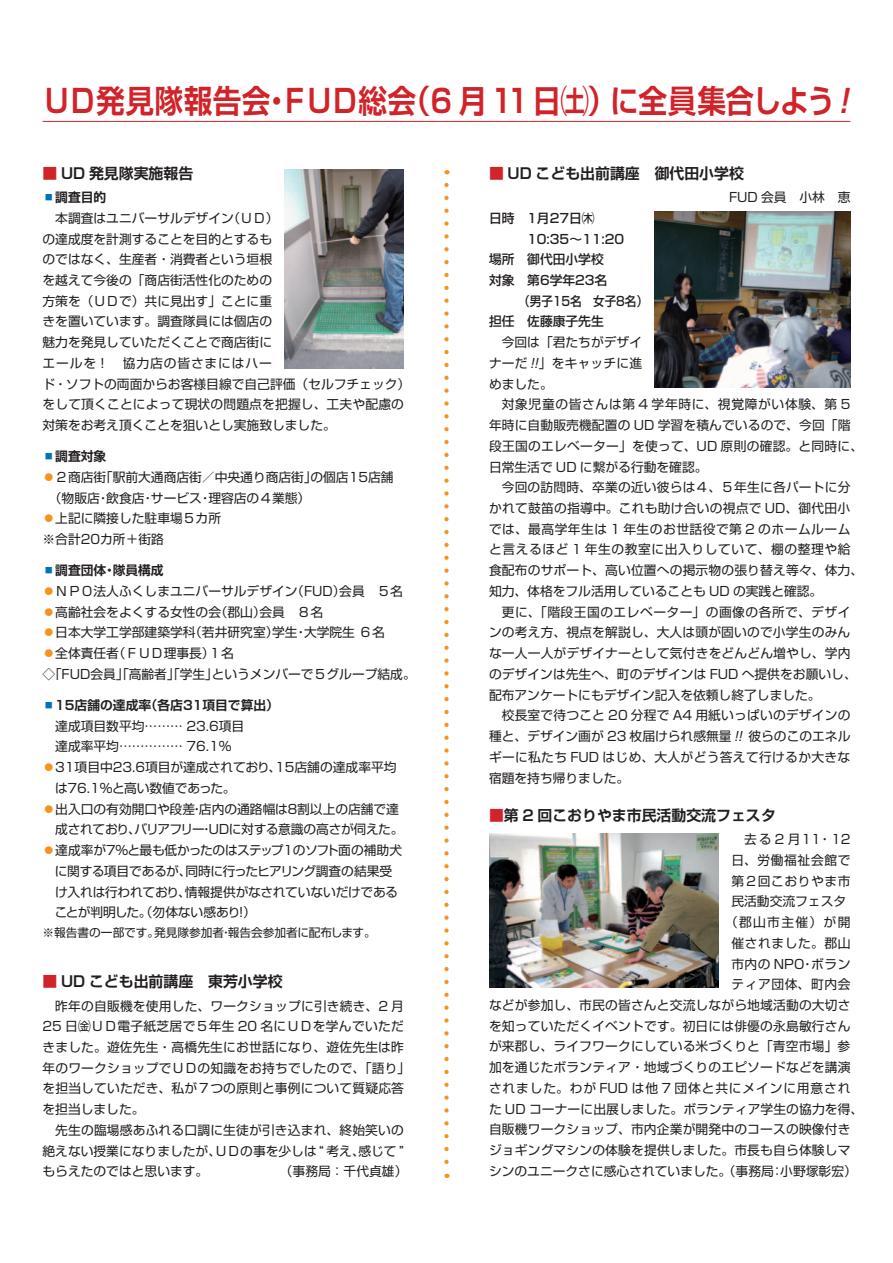
<style>
.page{position:relative;width:893px;height:1263px;background:#fff}
.page>*{position:absolute;margin:0;border:0;box-sizing:border-box;transform-origin:0 0}
.t1{font:700 31.95px "Shin Go Pr 6 N De";letter-spacing:-.015em;color:#d1232a;scale:.9 1}
.t2{font:700 14.85px "Shin Go Pr 6 N De";color:#231f20}
.t3{font:12.75px/20.7px "Shin Go Pr 6 N";letter-spacing:.005em;color:#231f20}
.t4{font:12.75px "Shin Go Pr 6 N";letter-spacing:-.04em;color:#231f20}
.t5{font:500 12.75px/20.7px "Shin Go Pr 6 N";color:#231f20}
.t6{font:700 12.75px "Shin Go Pr 6 N De";color:#231f20}
.t7{font:12.75px "Shin Go Pr 6 N";letter-spacing:-.05em;color:#231f20}
.t8{font:12.75px "Shin Go Pr 6 N";letter-spacing:-.02em;color:#231f20}
.t9{font:12.75px "Shin Go Pr 6 N";letter-spacing:.05em;color:#231f20}
.t10{font:12.75px "Shin Go Pr 6 N";letter-spacing:.065em;color:#231f20}
.t11{font:500 12.75px/20.7px "Shin Go Pr 6 N";color:#231f20;scale:.9 1}
.t12{font:12.75px "Shin Go Pr 6 N";letter-spacing:.035em;color:#231f20}
.t13{font:12.75px "Shin Go Pr 6 N";letter-spacing:.11em;color:#231f20}
.t14{font:12.75px "Shin Go Pr 6 N";letter-spacing:.04em;color:#231f20}
.t15{font:11.7px "Shin Go Pr 6 N";color:#231f20}
.s1{color:#d1232a}
.s2{color:#0072bc}
.s3{color:#f7931d}
</style>
<div class="page">
<svg style="left:444px;top:185px;width:5px;height:993px"></svg>
<hr style="left:43px;top:121px;width:807px;height:1px;background:#d1232a">
<img style="left:655px;top:212px;width:195px;height:176px">
<img style="left:285px;top:169px;width:119px;height:200px">
<img style="left:489px;top:833px;width:230px;height:155px">
<h1 class="t1" style="left:43px;top:75px;width:899px">ＵＤ発見隊報告会・ＦＵＤ総会（6 月 11日㈯）に全員集合しよう !</h1>
<p class="t2" style="left:43px;top:161px;width:152px"><span class="s1">■</span> UD 発見隊実施報告</p>
<p class="t6" style="left:43px;top:187px;width:65px"><span class="s2">▪</span>調査目的</p>
<p class="t3" style="left:43px;top:207px;width:369px;text-indent:13px">本調査はユニバーサルデザイン（ＵＤ）<br>の達成度を計測することを目的とするも<br>のではなく、生産者・消費者という垣根<br>を越えて今後の「商店街活性化のための<br>方策を（ＵＤで）共に見出す」ことに重<br>きを置いています。調査隊員には個店の<br>魅力を発見していただくことで商店街に<br>エールを！　協力店の皆さまにはハー<br>ド・ソフトの両面からお客様目線で自己評価（セルフチェック）をして頂くことによって現状の問題点を把握し、工夫や配慮の対策をお考え頂くことを狙いとし実施致しました。</p>
<p class="t6" style="left:43px;top:446px;width:65px"><span class="s2">▪</span>調査対象</p>
<p class="t3" style="left:43px;top:466px;width:353px"><span class="s3">⃝</span>２商店街「駅前大通商店街／中央通り商店街」の個店15店舗　（物販店・飲食店・サービス・理容店の４業態）<br><span class="s3">⃝</span>上記に隣接した駐車場５カ所<br>※合計20カ所＋街路</p>
<p class="t6" style="left:43px;top:560px;width:123px"><span class="s2">▪</span>調査団体・隊員構成</p>
<p class="t3" style="left:43px;top:580px;width:375px"><span class="s3">⃝</span>ＮＰＯ法人ふくしまユニバーサルデザイン（FUD）会員　５名<span class="s3">⃝</span>高齢社会をよくする女性の会（郡山）会員　８名<br><span class="s3">⃝</span>日本大学工学部建築学科（若井研究室）学生・大学院生６名<br><span class="s3">⃝</span>全体責任者（ＦＵＤ理事長）１名<br>◇「FUD会員」「高齢者」「学生」というメンバーで５グループ結成。</p>
<p class="t6" style="left:43px;top:695px;width:238px"><span class="s2">▪</span>15店舗の達成率（各店31項目で算出）</p>
<p class="t3" style="left:55px;top:715px;width:191px">達成項目数平均……… 23.6項目</p>
<p class="t3" style="left:55px;top:735px;width:178px">達成率平均…………… 76.1％</p>
<p class="t3" style="left:43px;top:756px;width:356px"><span class="s3">⃝</span>31項目中23.6項目が達成されており、15店舗の達成率平均</p>
<p class="t3" style="left:55px;top:777px;width:182px">は76.1％と高い数値であった。</p>
<p class="t3" style="left:43px;top:797px;width:358px"><span class="s3">⃝</span>出入口の有効開口や段差・店内の通路幅は８割以上の店舗で達</p>
<p class="t4" style="left:55px;top:819px;width:350px">成されており、バリアフリー・ＵＤに対する意識の高さが伺えた。</p>
<p class="t7" style="left:43px;top:840px;width:361px"><span class="s3">⃝</span>達成率が７％と最も低かったのはステップ１のソフト面の補助犬</p>
<p class="t4" style="left:55px;top:860px;width:339px">に関する項目であるが、同時に行ったヒアリング調査の結果受</p>
<p class="t8" style="left:55px;top:881px;width:344px">け入れは行われており、情報提供がなされていないだけである</p>
<p class="t3" style="left:55px;top:901px;width:203px">ことが判明した。（勿体ない感あり！）</p>
<p class="t15" style="left:43px;top:923px;width:335px">※報告書の一部です。発見隊参加者・報告会参加者に配布します。</p>
<p class="t2" style="left:43px;top:969px;width:242px"><span class="s1">■</span> UD こども出前講座　東芳小学校</p>
<p class="t3" style="left:43px;top:994px;width:369px;text-indent:13px">昨年の自販機を使用した、ワークショップに引き続き、2 月<br>25 日㈮ＵＤ電子紙芝居で５年生 20 名にＵＤを学んでいただきました。遊佐先生・高橋先生にお世話になり、遊佐先生は昨年のワークショップでＵＤの知識をお持ちでしたので、「語り」を担当していただき、私が７つの原則と事例について質疑応答を担当しました。</p>
<p class="t3" style="left:43px;top:1119px;width:363px;text-align:justify;text-indent:13px">先生の臨場感あふれる口調に生徒が引き込まれ、終始笑いの絶えない授業になりましたが、ＵＤの事を少しは “ 考え、感じて ”もらえたのではと思います。</p>
<p class="t3" style="left:280px;top:1160px;width:129px">（事務局：千代貞雄）</p>
<p class="t2" style="left:489px;top:161px;width:256px"><span class="s1">■</span> UD こども出前講座　御代田小学校</p>
<p class="t3" style="left:729px;top:186px;width:123px">FUD 会員　小林　恵</p>
<p class="t5" style="left:489px;top:207px;width:137px">日時　1月27日㈭<br>　　　10:35～11:20場所　御代田小学校<br>対象　第6学年23名</p>
<p class="t11" style="left:489px;top:290px;width:178px;text-indent:29px">（男子15名　女子8名）担任　佐藤康子先生</p>
<p class="t3" style="left:489px;top:331px;width:155px;text-align:justify;text-indent:13px">今回は「君たちがデザイナーだ !!」をキャッチに進めました。</p>
<p class="t3" style="left:489px;top:393px;width:376px;text-indent:13px">対象児童の皆さんは第 4 学年時に、視覚障がい体験、第 5年時に自動販売機配置の UD 学習を積んでいるので、今回「階段王国のエレベーター」を使って、UD 原則の確認。と同時に、日常生活で UD に繋がる行動を確認。</p>
<p class="t3" style="left:489px;top:476px;width:376px;text-indent:13px">今回の訪問時、卒業の近い彼らは４、５年生に各パートに分かれて鼓笛の指導中。これも助け合いの視点で UD、御代田小では、最高学年生は 1 年生のお世話役で第 2 のホームルームと言えるほど 1 年生の教室に出入りしていて、棚の整理や給食配布のサポート、高い位置への掲示物の張り替え等々、体力、知力、体格をフル活用していることも UD の実践と確認。</p>
<p class="t3" style="left:489px;top:600px;width:369px;text-indent:13px">更に、「階段王国のエレベーター」の画像の各所で、デザインの考え方、視点を解説し、大人は頭が固いので小学生のみんな一人一人がデザイナーとして気付きをどんどん増やし、学内のデザインは先生へ、町のデザインは FUD へ提供をお願いし、配布アンケートにもデザイン記入を依頼し終了しました。</p>
<p class="t3" style="left:489px;top:704px;width:363px;text-align:justify;text-indent:13px">校長室で待つこと 20 分程で A4 用紙いっぱいのデザインの種と、デザイン画が 23 枚届けられ感無量 !! 彼らのこのエネルギーに私たち FUD はじめ、大人がどう答えて行けるか大きな宿題を持ち帰りました。</p>
<p class="t2" style="left:489px;top:803px;width:288px"><span class="s1">■</span>第 2 回こおりやま市民活動交流フェスタ</p>
<p class="t13" style="left:744px;top:829px;width:108px">去る２月11・12</p>
<p class="t9" style="left:731px;top:849px;width:121px">日、労働福祉会館で</p>
<p class="t14" style="left:731px;top:870px;width:121px">第２回こおりやま市</p>
<p class="t3" style="left:731px;top:890px;width:116px">民活動交流フェスタ</p>
<p class="t3" style="left:725px;top:911px;width:127px">（郡山市主催）が開</p>
<p class="t9" style="left:731px;top:932px;width:121px">催されました。郡山</p>
<p class="t12" style="left:731px;top:953px;width:121px">市内の NPO・ボラン</p>
<p class="t9" style="left:731px;top:974px;width:121px">ティア団体、町内会</p>
<p class="t3" style="left:489px;top:994px;width:363px">などが参加し、市民の皆さんと交流しながら地域活動の大切さ</p>
<p class="t3" style="left:489px;top:1015px;width:363px">を知っていただくイベントです。初日には俳優の永島敏行さん</p>
<p class="t3" style="left:489px;top:1035px;width:363px">が来郡し、ライフワークにしている米づくりと「青空市場」参</p>
<p class="t3" style="left:489px;top:1056px;width:363px">加を通じたボランティア・地域づくりのエピソードなどを講演</p>
<p class="t10" style="left:489px;top:1078px;width:363px">されました。わが FUD は他 7 団体と共にメインに用意され</p>
<p class="t3" style="left:489px;top:1097px;width:376px">た UD コーナーに出展しました。ボランティア学生の協力を得、</p>
<p class="t3" style="left:489px;top:1118px;width:363px">自販機ワークショップ、市内企業が開発中のコースの映像付き</p>
<p class="t3" style="left:489px;top:1139px;width:363px">ジョギングマシンの体験を提供しました。市長も自ら体験しマ</p>
<p class="t3" style="left:489px;top:1160px;width:369px">シンのユニークさに感心されていました。（事務局：小野塚彰宏）</p>
</div>
